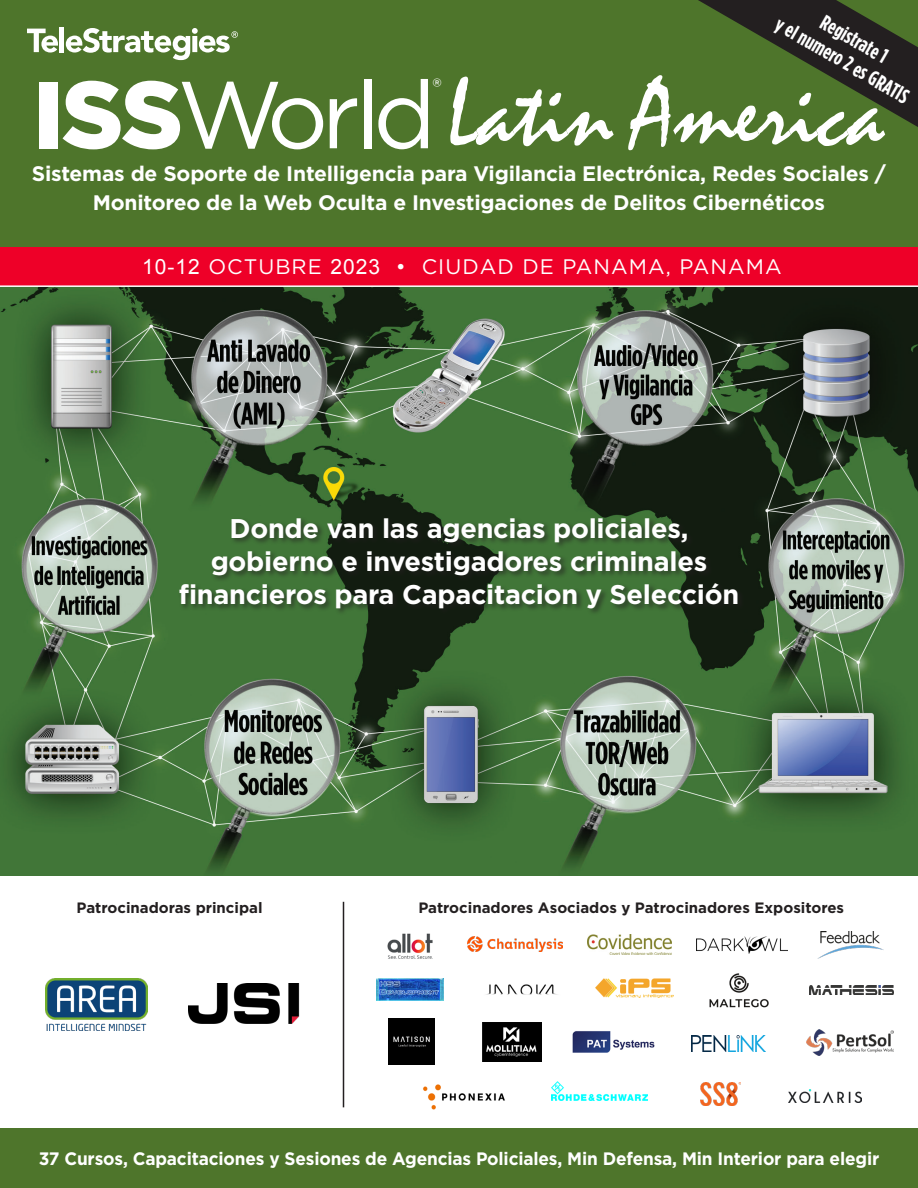
<style>
.page{position:relative;width:918px;height:1188px;background:#fff}
.page>*{position:absolute;margin:0;border:0;box-sizing:border-box;transform-origin:0 0}
.t1{font:97.5px "Mistral";color:#fff}
.t2{font:94.95px "Gotham";letter-spacing:-.07em;color:#fff}
.t3{font:700 27px/33px "Gotham";letter-spacing:-.01em;color:#fff;text-align:center}
.t4{font:23.25px "Gotham";color:#fff}
.t5{font:700 21px/28.5px "Gotham";letter-spacing:-.01em;color:#fff;text-align:center}
.t6{font:21px "Gotham";letter-spacing:.05em;color:#fff}
.t7{font:700 21px "Gotham Condensed";color:#fff}
.t8{font:700 18px "Gotham";letter-spacing:-.01em;color:#fff;scale:.96 1}
.t9{font:700 15px "Gotham";color:#231f20}
.s1{font-weight:900}
.s2{font-size:98.1px}
.s3{font-family:"Arial"}
</style>
<div class="page">
<img style="left:0;top:287px;width:918px;height:589px">
<div style="left:0;top:0;width:918px;height:247px;background:#4e752b"></div>
<div style="left:0;top:1129px;width:918px;height:59px;background:#4e752b"></div>
<svg style="left:27px;top:29px;width:31px;height:24px"></svg>
<div style="left:59px;top:27px;width:5px;height:25px;background:#fff"></div>
<svg style="left:66px;top:28px;width:172px;height:32px"></svg>
<div style="left:178px;top:516px;width:567px;height:100px;background:#231f20;opacity:.6"></div>
<div style="left:0;top:247px;width:918px;height:39px;background:#ee0028"></div>
<hr style="left:0;top:285px;width:918px;height:2px;background:#fff">
<svg style="left:698px;top:0;width:220px;height:127px"></svg>
<hr style="left:343px;top:902px;width:1px;height:205px;background:#231f20">
<img style="left:46px;top:979px;width:101px;height:51px">
<img style="left:188px;top:984px;width:112px;height:39px">
<img style="left:387px;top:933px;width:46px;height:26px">
<img style="left:468px;top:936px;width:95px;height:16px">
<img style="left:588px;top:935px;width:84px;height:20px">
<img style="left:697px;top:936px;width:90px;height:17px">
<img style="left:818px;top:932px;width:65px;height:26px">
<img style="left:376px;top:978px;width:68px;height:22px">
<img style="left:486px;top:984px;width:72px;height:11px">
<img style="left:595px;top:979px;width:78px;height:18px">
<img style="left:709px;top:973px;width:60px;height:35px">
<img style="left:809px;top:986px;width:84px;height:9px">
<img style="left:552px;top:1081px;width:95px;height:20px">
<img style="left:701px;top:1082px;width:40px;height:24px">
<img style="left:788px;top:1089px;width:74px;height:13px">
<img style="left:423px;top:1084px;width:82px;height:26px">
<img style="left:389px;top:1019px;width:46px;height:46px">
<img style="left:483px;top:1022px;width:59px;height:40px">
<img style="left:572px;top:1031px;width:83px;height:22px">
<img style="left:691px;top:1035px;width:74px;height:16px">
<img style="left:806px;top:1029px;width:88px;height:27px">
<p class="t7" style="left:828px;top:10px;width:75px;rotate:30deg">Registrate 1</p>
<p class="t7" style="left:783px;top:12px;width:152px;rotate:30deg">y el numero 2 es GRATIS</p>
<p class="t2" style="left:33px;top:54px;width:405px"><span class="s1">ISS</span>World</p>
<p class="t4" style="left:432px;top:72px;width:11px">®</p>
<p class="t1" style="left:447px;top:59px;width:439px">Latin Ameri<span class="s2">ca</span></p>
<p class="t5" style="left:32px;top:159px;width:856px">Sistemas de Soporte de Intelligencia para Vigilancia Electrónica, Redes Sociales /<br>Monitoreo de la Web Oculta e Investigaciones de Delitos Cibernéticos</p>
<p class="t6" style="left:142px;top:253px;width:641px"><span class="s3">10-12</span> OCTUBRE <span class="s3">2023</span> • CIUDAD DE PANAMA, PANAMA</p>
<p class="t3" style="left:179px;top:512px;width:562px">Donde van las agencias policiales, gobierno e investigadores criminales financieros para Capacitacion y Selección</p>
<p class="t9" style="left:77px;top:897px;width:188px">Patrocinadoras principal</p>
<p class="t9" style="left:418px;top:897px;width:427px">Patrocinadores Asociados y Patrocinadores Expositores</p>
<p class="t8" style="left:39px;top:1147px;width:877px">37 Cursos, Capacitaciones y Sesiones de Agencias Policiales, Min Defensa, Min Interior para elegir</p>
</div>
